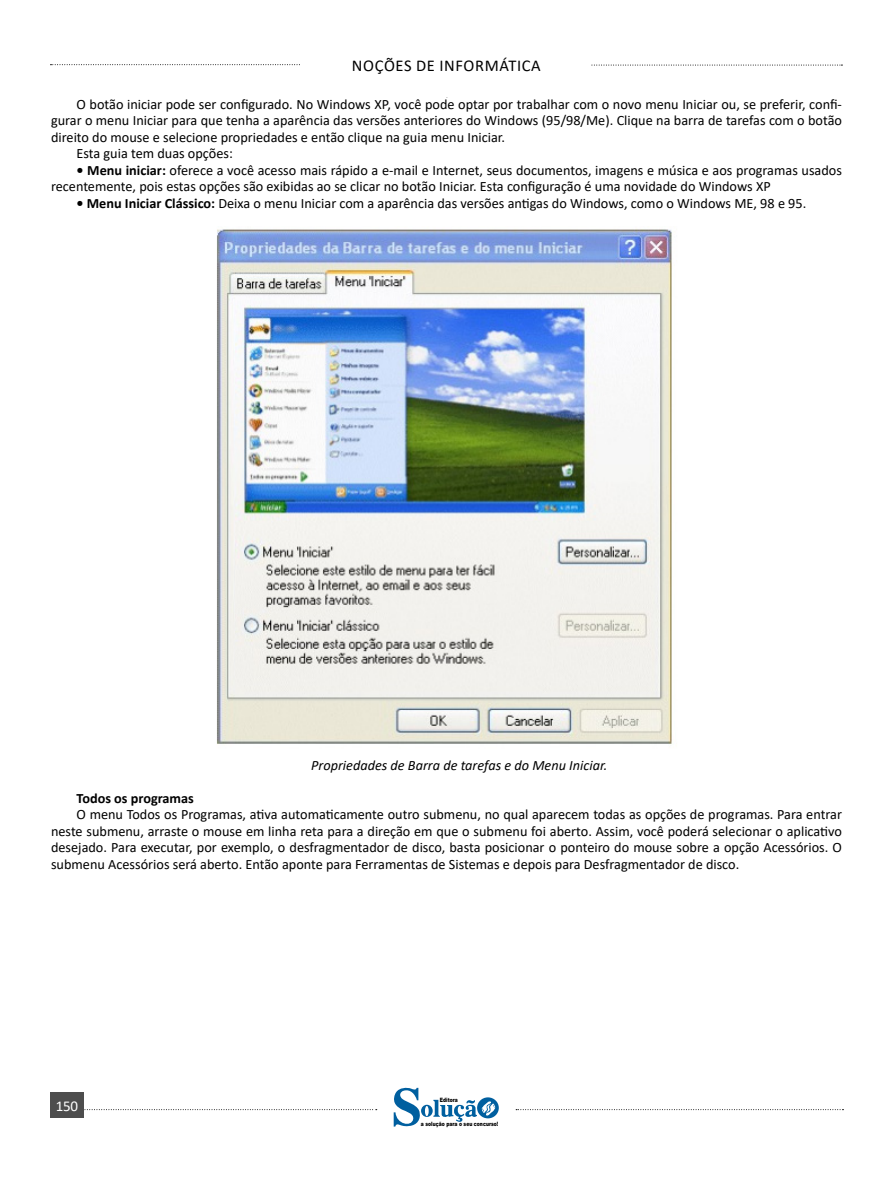
<style>
.page{position:relative;width:893px;height:1191px;background:#fff}
.page>*{position:absolute;margin:0;border:0;box-sizing:border-box;transform-origin:0 0}
.t1{font:16.5px "Calibri 2";letter-spacing:.04em;color:#000}
.t2{font:15px "Calibri";letter-spacing:-.02em;color:#fff}
.t3{font:14.25px/16.5px "Calibri";color:#000;text-align:justify}
.t4{font:italic 14.25px "Calibri";color:#000}
.t5{font:700 14.25px "Calibri";color:#000}
.t6{font:900 6px "Arial";color:#000;scale:.76 1}
.s1{font-weight:700}
</style>
<div class="page">
<svg style="left:84px;top:1109px;width:293px;height:1px"></svg>
<svg style="left:50px;top:64px;width:250px;height:1px"></svg>
<svg style="left:591px;top:65px;width:251px;height:1px"></svg>
<svg style="left:516px;top:1109px;width:327px;height:1px"></svg>
<div style="left:50px;top:1092px;width:34px;height:26px;background:#4d4d4d"></div>
<svg style="left:394px;top:1087px;width:105px;height:40px"></svg>
<img style="left:217px;top:229px;width:455px;height:516px">
<p class="t1" style="left:352px;top:54px;width:190px">NOÇÕES DE INFORMÁTICA</p>
<p class="t3" style="left:51px;top:95px;width:792px;text-indent:26px">O botão iniciar pode ser configurado. No Windows XP, você pode optar por trabalhar com o novo menu Iniciar ou, se preferir, confi&shy;gurar o menu Iniciar para que tenha a aparência das versões anteriores do Windows (95/98/Me). Clique na barra de tarefas com o botão direito do mouse e selecione propriedades e então clique na guia menu Iniciar.</p>
<p class="t3" style="left:77px;top:145px;width:158px">Esta guia tem duas opções:</p>
<p class="t3" style="left:51px;top:161px;width:792px;text-indent:26px"><span class="s1">• Menu iniciar:</span> oferece a você acesso mais rápido a e-mail e Internet, seus documentos, imagens e música e aos programas usados recentemente, pois estas opções são exibidas ao se clicar no botão Iniciar. Esta configuração é uma novidade do Windows XP</p>
<p class="t3" style="left:77px;top:194px;width:731px"><span class="s1">• Menu Iniciar Clássico:</span> Deixa o menu Iniciar com a aparência das versões antigas do Windows, como o Windows ME, 98 e 95.</p>
<p class="t4" style="left:311px;top:755px;width:298px">Propriedades de Barra de tarefas e do Menu Iniciar.</p>
<p class="t5" style="left:77px;top:787px;width:119px">Todos os programas</p>
<p class="t3" style="left:51px;top:805px;width:792px;text-indent:26px">O menu Todos os Programas, ativa automaticamente outro submenu, no qual aparecem todas as opções de programas. Para entrar neste submenu, arraste o mouse em linha reta para a direção em que o submenu foi aberto. Assim, você poderá selecionar o aplicativo desejado. Para executar, por exemplo, o desfragmentador de disco, basta posicionar o ponteiro do mouse sobre a opção Acessórios. O submenu Acessórios será aberto. Então aponte para Ferramentas de Sistemas e depois para Desfragmentador de disco.</p>
<p class="t2" style="left:56px;top:1095px;width:24px">150</p>
<p class="t2" style="left:52px;top:1098px;width:24px">150</p>
<p class="t6" style="left:440px;top:1095px;width:25px">Editora</p>
<p class="t6" style="left:421px;top:1119px;width:103px">a solução para o seu concurso!</p>
</div>
